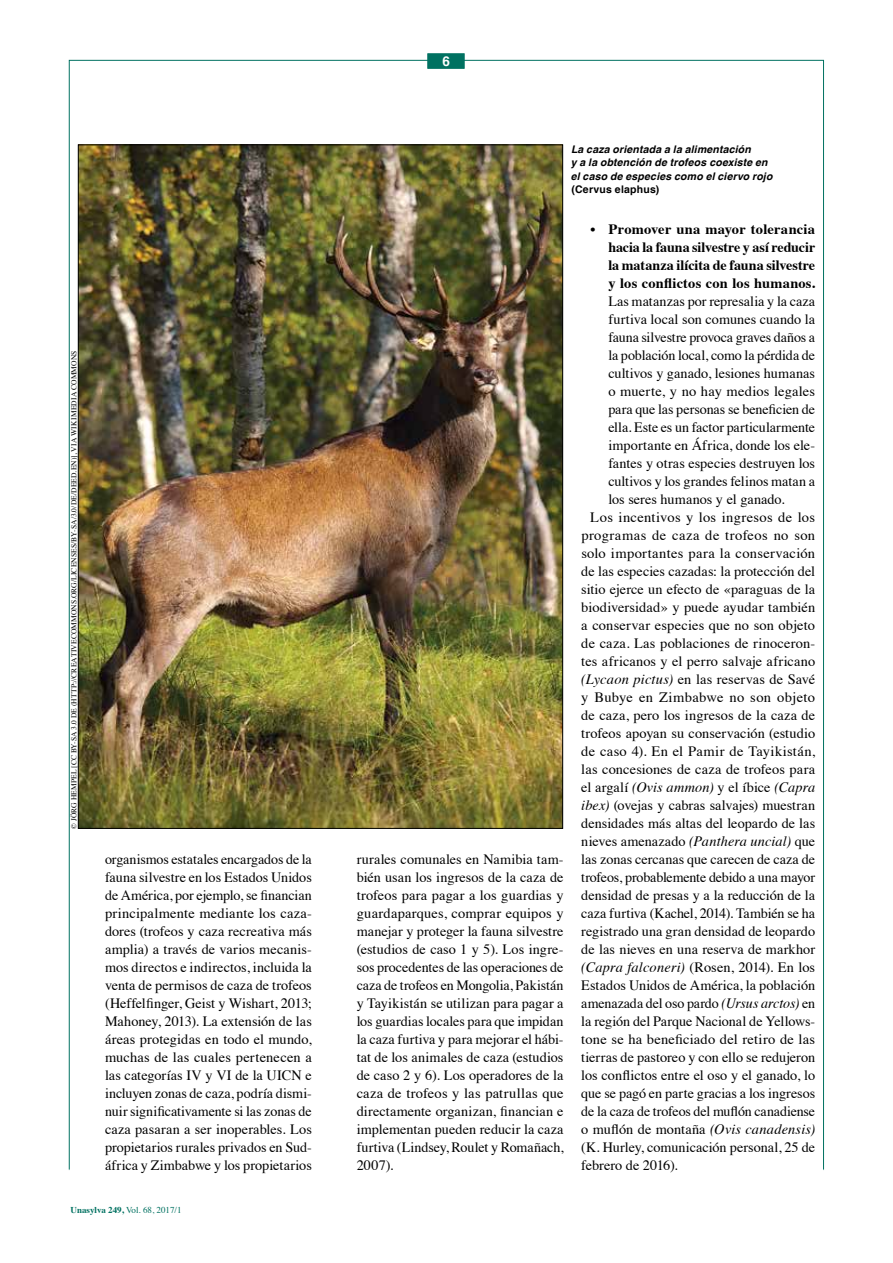
<style>
.page{position:relative;width:893px;height:1263px;background:#fff}
.page>*{position:absolute;margin:0;border:0;box-sizing:border-box;transform-origin:0 0}
.t1{font:14.25px/18px "Times";letter-spacing:.005em;color:#000;text-align:justify}
.t2{font:700 14.25px/18px "Times";letter-spacing:.005em;color:#000;text-align:justify}
.t3{font:italic 14.25px "Times";letter-spacing:.01em;color:#000}
.t4{font:14.25px "Times";letter-spacing:.03em;color:#000}
.t5{font:14.25px "Times";letter-spacing:.025em;color:#000}
.t6{font:700 13.5px "Helvetica";color:#fff}
.t7{font:italic 700 10.5px/13.5px "Helvetica";letter-spacing:.015em;color:#000}
.t8{font:700 10.5px "Helvetica";letter-spacing:.02em;color:#000}
.t9{font:9px "Times";color:#007161}
.t10{font:7.5px "Times";letter-spacing:.025em;color:#000}
.s1{font-style:italic}
.s2{font-style:normal}
.s3{font-weight:700}
</style>
<div class="page">
<div style="left:428px;top:54px;width:36px;height:15px;background:#007161;border:1px solid #007161"></div>
<img style="left:80px;top:147px;width:481px;height:680px">
<p class="t6" style="left:442px;top:50px;width:9px">6</p>
<p class="t10" style="left:67px;top:829px;width:479px;rotate:-90deg">© JÖRG HEMPEL [CC BY-SA 3.0 DE (HTTP://CREATIVECOMMONS.ORG/LICENSES/BY-SA/3.0/DE/DEED.EN)], VIA WIKIMEDIA COMMONS</p>
<p class="t7" style="left:571px;top:142px;width:203px">La caza orientada a la alimentación<br>y a la obtención de trofeos coexiste en el caso de especies como el ciervo rojo</p>
<p class="t8" style="left:572px;top:181px;width:89px">(Cervus elaphus)</p>
<p class="t1" style="left:105px;top:849px;width:208px">organismos estatales encargados de la fauna silvestre en los Estados Unidos de América, por ejemplo, se financian principalmente mediante los caza&shy;dores (trofeos y caza recreativa más amplia) a través de varios mecanis&shy;mos directos e indirectos, incluida la venta de permisos de caza de trofeos (Heffelfinger, Geist y Wishart, 2013; Mahoney, 2013). La extensión de las áreas protegidas en todo el mundo, muchas de las cuales pertenecen a las categorías IV y VI de la UICN e incluyen zonas de caza, podría dismi&shy;nuir significativamente si las zonas de caza pasaran a ser inoperables. Los propietarios rurales privados en Sud&shy;áfrica y Zimbabwe y los propietarios</p>
<p class="t1" style="left:357px;top:849px;width:208px">rurales comunales en Namibia tam&shy;bién usan los ingresos de la caza de trofeos para pagar a los guardias y guardaparques, comprar equipos y manejar y proteger la fauna silvestre (estudios de caso 1 y 5). Los ingre&shy;sos procedentes de las operaciones de caza de trofeos en Mongolia, Pakistán y Tayikistán se utilizan para pagar a los guardias locales para que impidan la caza furtiva y para mejorar el hábi&shy;tat de los animales de caza (estudios de caso 2 y 6). Los operadores de la caza de trofeos y las patrullas que directamente organizan, financian e implementan pueden reducir la caza furtiva (Lindsey, Roulet y Romañach, 2007).</p>
<p class="t2" style="left:608px;top:218px;width:208px;text-indent:-18px">• Promover una mayor tolerancia hacia la fauna silvestre y así reducir la matanza ilícita de fauna silvestre y los conflictos con los humanos.</p>
<p class="t1" style="left:608px;top:291px;width:208px">Las matanzas por represalia y la caza</p>
<p class="t1" style="left:608px;top:309px;width:208px">furtiva local son comunes cuando la</p>
<p class="t1" style="left:608px;top:327px;width:208px">fauna silvestre provoca graves daños a</p>
<p class="t1" style="left:608px;top:345px;width:208px">la población local, como la pérdida de</p>
<p class="t1" style="left:608px;top:363px;width:208px">cultivos y ganado, lesiones humanas</p>
<p class="t1" style="left:608px;top:381px;width:208px">o muerte, y no hay medios legales</p>
<p class="t1" style="left:608px;top:399px;width:208px">para que las personas se beneficien de</p>
<p class="t1" style="left:608px;top:417px;width:208px">ella. Este es un factor particularmente</p>
<p class="t1" style="left:608px;top:435px;width:208px">importante en África, donde los ele-</p>
<p class="t1" style="left:608px;top:453px;width:208px">fantes y otras especies destruyen los</p>
<p class="t1" style="left:608px;top:471px;width:208px">cultivos y los grandes felinos matan a</p>
<p class="t1" style="left:608px;top:489px;width:178px">los seres humanos y el ganado.</p>
<p class="t1" style="left:590px;top:507px;width:226px">Los incentivos y los ingresos de los</p>
<p class="t4" style="left:581px;top:521px;width:235px">programas de caza de trofeos no son</p>
<p class="t1" style="left:581px;top:543px;width:235px">solo importantes para la conservación</p>
<p class="t1" style="left:581px;top:561px;width:235px">de las especies cazadas: la protección del</p>
<p class="t1" style="left:581px;top:579px;width:235px">sitio ejerce un efecto de «paraguas de la</p>
<p class="t1" style="left:581px;top:597px;width:235px">biodiversidad» y puede ayudar también</p>
<p class="t1" style="left:581px;top:615px;width:235px">a conservar especies que no son objeto</p>
<p class="t1" style="left:581px;top:633px;width:235px">de caza. Las poblaciones de rinoceron-</p>
<p class="t1" style="left:581px;top:651px;width:235px">tes africanos y el perro salvaje africano</p>
<p class="t1" style="left:581px;top:669px;width:235px"><span class="s1">(Lycaon pictus)</span> en las reservas de Savé</p>
<p class="t5" style="left:581px;top:683px;width:235px">y Bubye en Zimbabwe no son objeto</p>
<p class="t1" style="left:581px;top:705px;width:235px">de caza, pero los ingresos de la caza de</p>
<p class="t1" style="left:581px;top:723px;width:235px">trofeos apoyan su conservación (estudio</p>
<p class="t1" style="left:581px;top:741px;width:235px">de caso 4). En el Pamir de Tayikistán,</p>
<p class="t1" style="left:581px;top:759px;width:235px">las concesiones de caza de trofeos para</p>
<p class="t3" style="left:581px;top:774px;width:235px"><span class="s2">el argalí</span> (Ovis ammon) <span class="s2">y el íbice</span> (Capra</p>
<p class="t1" style="left:581px;top:795px;width:235px"><span class="s1">ibex)</span> (ovejas y cabras salvajes) muestran</p>
<p class="t1" style="left:581px;top:813px;width:235px">densidades más altas del leopardo de las</p>
<p class="t1" style="left:581px;top:831px;width:235px">nieves amenazado <span class="s1">(Panthera uncial)</span> que</p>
<p class="t1" style="left:581px;top:849px;width:235px">las zonas cercanas que carecen de caza de</p>
<p class="t1" style="left:581px;top:867px;width:235px">trofeos, probablemente debido a una mayor</p>
<p class="t1" style="left:581px;top:885px;width:235px">densidad de presas y a la reducción de la</p>
<p class="t1" style="left:581px;top:903px;width:235px">caza furtiva (Kachel, 2014). También se ha</p>
<p class="t1" style="left:581px;top:921px;width:235px">registrado una gran densidad de leopardo</p>
<p class="t1" style="left:581px;top:939px;width:235px">de las nieves en una reserva de markhor</p>
<p class="t1" style="left:581px;top:957px;width:235px"><span class="s1">(Capra falconeri)</span> (Rosen, 2014). En los</p>
<p class="t1" style="left:581px;top:975px;width:235px">Estados Unidos de América, la población</p>
<p class="t1" style="left:581px;top:993px;width:235px">amenazada del oso pardo <span class="s1">(Ursus arctos)</span> en</p>
<p class="t1" style="left:581px;top:1011px;width:235px">la región del Parque Nacional de Yellows-</p>
<p class="t1" style="left:581px;top:1029px;width:235px">tone se ha beneficiado del retiro de las</p>
<p class="t1" style="left:581px;top:1047px;width:235px">tierras de pastoreo y con ello se redujeron</p>
<p class="t1" style="left:581px;top:1065px;width:235px">los conflictos entre el oso y el ganado, lo</p>
<p class="t1" style="left:581px;top:1083px;width:235px">que se pagó en parte gracias a los ingresos</p>
<p class="t1" style="left:581px;top:1101px;width:235px">de la caza de trofeos del muflón canadiense</p>
<p class="t1" style="left:581px;top:1119px;width:235px">o muflón de montaña <span class="s1">(Ovis canadensis)</span></p>
<p class="t1" style="left:581px;top:1137px;width:235px">(K. Hurley, comunicación personal, 25 de</p>
<p class="t1" style="left:581px;top:1155px;width:98px">febrero de 2016).</p>
<p class="t9" style="left:71px;top:1201px;width:113px"><span class="s3">Unasylva 249,</span> Vol. 68, 2017/1</p>
</div>
